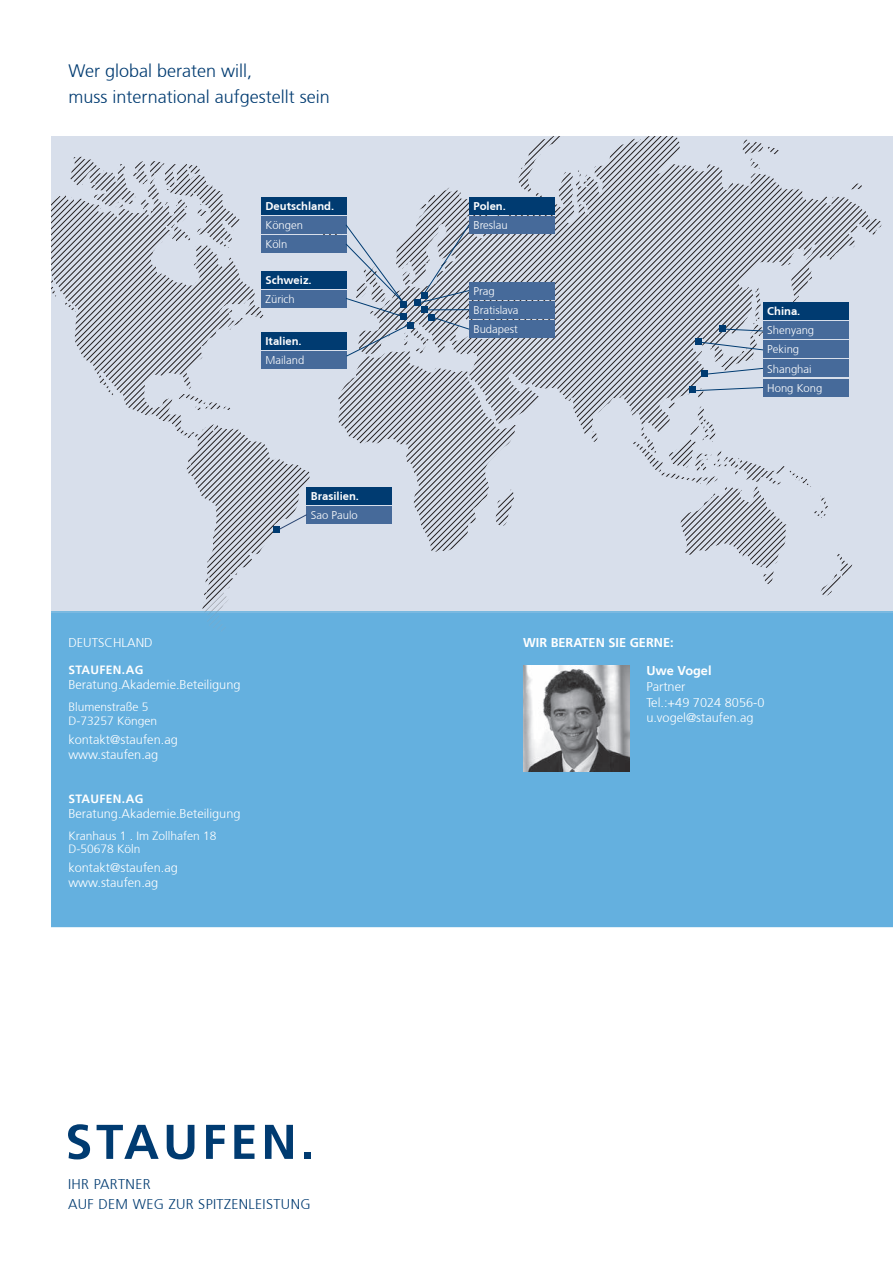
<style>
.page{position:relative;width:893px;height:1263px;background:#fff}
.page>*{position:absolute;margin:0;border:0;box-sizing:border-box;transform-origin:0 0}
.t1{font:300 18px/25.5px "Frutiger 45";color:#003b71}
.t2{font:300 14.1px/20.4px "Frutiger 45";letter-spacing:.025em;color:#003b71}
.t3{font:300 12.75px/15.8px "Frutiger 45";color:#fff}
.t4{font:700 12.75px "Frutiger 65";color:#fff}
.t5{font:300 12px/13.5px "Frutiger 45";color:#fff}
.t6{font:700 12px "Frutiger 65";letter-spacing:.03em;color:#fff}
.t7{font:300 11.25px/19.2px "Frutiger CE";color:#fff}
.t8{font:700 11.25px "Frutiger CE";color:#fff}
</style>
<div class="page">
<svg style="left:68px;top:1124px;width:22px;height:35px"></svg>
<svg style="left:97px;top:1125px;width:62px;height:34px"></svg>
<svg style="left:167px;top:1125px;width:27px;height:34px"></svg>
<svg style="left:206px;top:1125px;width:19px;height:34px"></svg>
<svg style="left:234px;top:1125px;width:21px;height:34px"></svg>
<svg style="left:265px;top:1125px;width:28px;height:34px"></svg>
<div style="left:304px;top:1152px;width:7px;height:7px;background:#003b71"></div>
<svg style="left:51px;top:136px;width:842px;height:475px;background:#c8ceda"></svg>
<svg style="left:63px;top:301px;width:14px;height:11px"></svg>
<svg style="left:51px;top:287px;width:5px;height:10px"></svg>
<svg style="left:179px;top:394px;width:52px;height:17px"></svg>
<svg style="left:70px;top:157px;width:85px;height:61px;background:#c0c6d1"></svg>
<svg style="left:165px;top:164px;width:75px;height:84px;background:#c4cad5"></svg>
<svg style="left:576px;top:136px;width:90px;height:59px;background:#babfc9"></svg>
<svg style="left:591px;top:431px;width:6px;height:11px"></svg>
<svg style="left:788px;top:469px;width:23px;height:18px"></svg>
<svg style="left:813px;top:496px;width:16px;height:22px"></svg>
<svg style="left:820px;top:553px;width:33px;height:45px"></svg>
<svg style="left:742px;top:140px;width:38px;height:29px"></svg>
<svg style="left:850px;top:183px;width:13px;height:7px"></svg>
<svg style="left:518px;top:136px;width:46px;height:56px;background:#cdd4df"></svg>
<div style="left:261px;top:197px;width:85px;height:17px;background:#003b71"></div>
<div style="left:469px;top:197px;width:85px;height:17px;background:#003b71"></div>
<div style="left:469px;top:282px;width:85px;height:17px;background:#466a9a"></div>
<div style="left:261px;top:271px;width:85px;height:17px;background:#003b71"></div>
<div style="left:261px;top:332px;width:85px;height:17px;background:#003b71"></div>
<div style="left:307px;top:488px;width:85px;height:17px;background:#003b71"></div>
<div style="left:261px;top:216px;width:85px;height:17px;background:#466a9a"></div>
<div style="left:469px;top:216px;width:85px;height:17px;background:#466a9a"></div>
<div style="left:469px;top:301px;width:85px;height:17px;background:#466a9a"></div>
<div style="left:261px;top:291px;width:85px;height:17px;background:#466a9a"></div>
<div style="left:261px;top:351px;width:85px;height:17px;background:#466a9a"></div>
<div style="left:307px;top:507px;width:85px;height:17px;background:#466a9a"></div>
<div style="left:261px;top:235px;width:85px;height:17px;background:#466a9a"></div>
<div style="left:469px;top:320px;width:85px;height:17px;background:#466a9a"></div>
<div style="left:273px;top:526px;width:7px;height:6px;background:#003b71"></div>
<svg style="left:279px;top:514px;width:29px;height:16px"></svg>
<svg style="left:317px;top:221px;width:200px;height:332px;background:#a9b5c5"></svg>
<div style="left:763px;top:302px;width:85px;height:17px;background:#003b71"></div>
<div style="left:763px;top:322px;width:85px;height:17px;background:#466a9a"></div>
<div style="left:763px;top:341px;width:85px;height:17px;background:#466a9a"></div>
<div style="left:763px;top:360px;width:85px;height:17px;background:#466a9a"></div>
<div style="left:763px;top:379px;width:85px;height:17px;background:#466a9a"></div>
<div style="left:695px;top:338px;width:7px;height:7px;background:#003b71"></div>
<svg style="left:701px;top:287px;width:65px;height:89px;background:#b2bbc9"></svg>
<svg style="left:633px;top:387px;width:148px;height:197px;background:#cad0dc"></svg>
<div style="left:51px;top:612px;width:842px;height:315px;background:#64b0df"></div>
<svg style="left:204px;top:611px;width:22px;height:20px"></svg>
<img style="left:523px;top:665px;width:106px;height:107px">
<h1 class="t1" style="left:68px;top:59px;width:263px">Wer global beraten will,<br>muss international aufgestellt sein</h1>
<p class="t8" style="left:265px;top:199px;width:70px">Deutschland.</p>
<p class="t8" style="left:473px;top:199px;width:34px">Polen.</p>
<p class="t7" style="left:265px;top:215px;width:39px">Köngen</p>
<p class="t7" style="left:473px;top:215px;width:36px">Breslau</p>
<p class="t7" style="left:265px;top:235px;width:23px">Köln</p>
<p class="t8" style="left:265px;top:273px;width:48px">Schweiz.</p>
<p class="t7" style="left:265px;top:290px;width:31px">Zürich</p>
<p class="t8" style="left:265px;top:334px;width:38px">Italien.</p>
<p class="t7" style="left:265px;top:350px;width:40px">Mailand</p>
<p class="t3" style="left:68px;top:635px;width:86px">DEUTSCHLAND</p>
<p class="t6" style="left:68px;top:663px;width:76px">STAUFEN.AG</p>
<p class="t3" style="left:68px;top:677px;width:174px">Beratung.Akademie.Beteiligung</p>
<p class="t5" style="left:68px;top:701px;width:90px">Blumenstraße 5<br>D-73257 Köngen</p>
<p class="t3" style="left:68px;top:732px;width:111px;line-height:15px">kontakt@staufen.ag www.staufen.ag</p>
<p class="t6" style="left:68px;top:791px;width:76px">STAUFEN.AG</p>
<p class="t3" style="left:68px;top:805px;width:174px">Beratung.Akademie.Beteiligung</p>
<p class="t5" style="left:68px;top:829px;width:150px">Kranhaus 1 . Im Zollhafen 18<br>D-50678 Köln</p>
<p class="t3" style="left:68px;top:860px;width:111px;line-height:15px">kontakt@staufen.ag www.staufen.ag</p>
<p class="t8" style="left:311px;top:490px;width:50px">Brasilien.</p>
<p class="t7" style="left:311px;top:506px;width:48px">Sao Paulo</p>
<p class="t2" style="left:68px;top:1174px;width:244px">IHR PARTNER<br>AUF DEM WEG ZUR SPITZENLEISTUNG</p>
<p class="t7" style="left:473px;top:281px;width:23px">Prag</p>
<p class="t7" style="left:473px;top:300px;width:46px">Bratislava</p>
<p class="t7" style="left:473px;top:319px;width:46px">Budapest</p>
<p class="t8" style="left:767px;top:304px;width:35px">China.</p>
<p class="t7" style="left:767px;top:321px;width:57px">Shenyang<br>Peking<br>Shanghai<br>Hong Kong</p>
<p class="t4" style="left:523px;top:635px;width:152px">WIR BERATEN SIE GERNE:</p>
<p class="t4" style="left:646px;top:663px;width:67px">Uwe Vogel</p>
<p class="t3" style="left:646px;top:679px;width:120px">Partner<br>Tel.:+49 7024 8056-0 u.vogel@staufen.ag</p>
</div>
